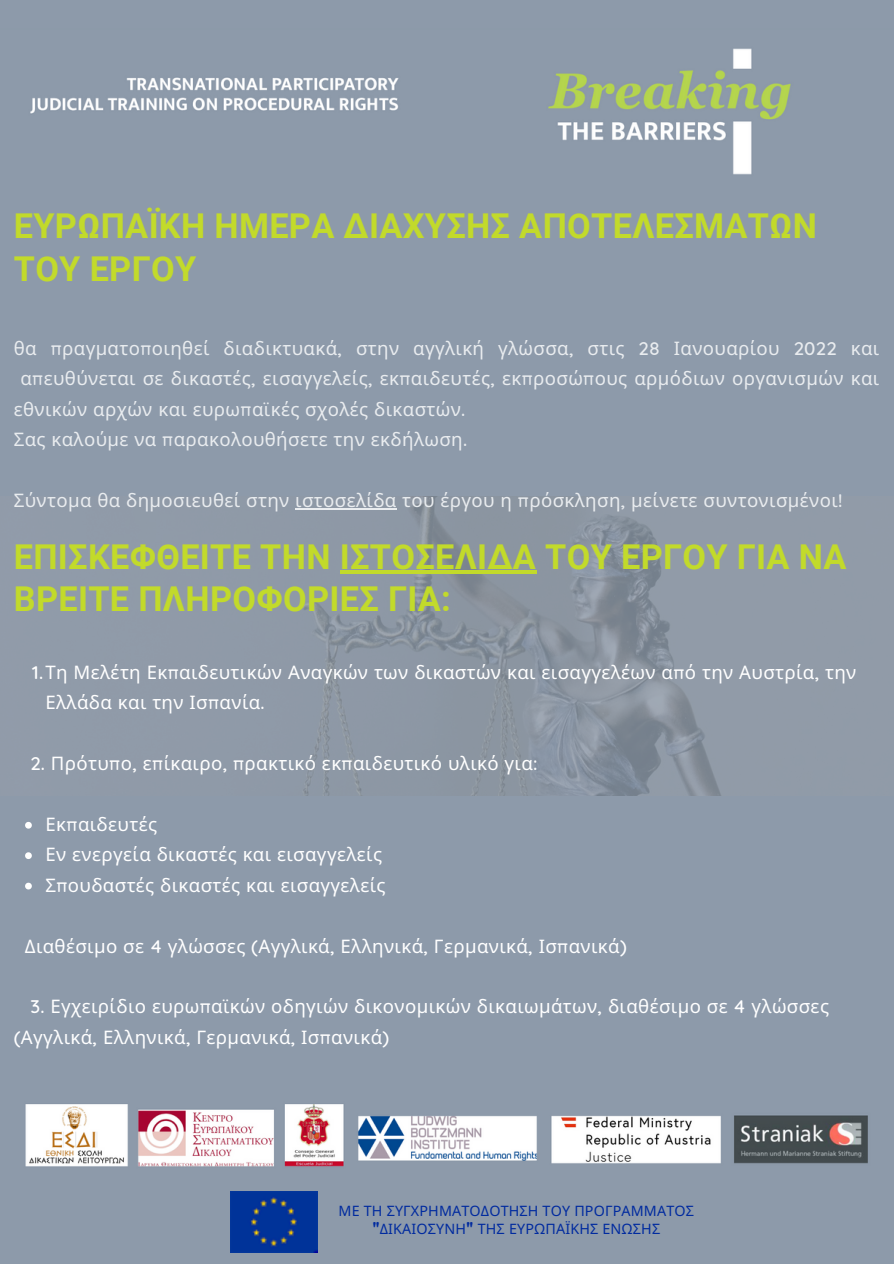
<style>
.page{position:relative;width:894px;height:1264px;background:#fff}
.page>*{position:absolute;margin:0;border:0;box-sizing:border-box;transform-origin:0 0}
.t1{font:700 34.2px/42.8px "Roboto";letter-spacing:.01em;color:#c2da2b}
.t2{font:18.6px/30.5px "Noto Sans";letter-spacing:.02em;color:#fff}
.t3{font:18.6px "Noto Sans";letter-spacing:.02em;color:#e9ecef}
.t4{font:14.25px/18.1px "Noto Sans";letter-spacing:.01em;color:#012b9f;text-align:center}
.s1{font-family:"Quicksand";font-weight:500}
.s2{font-family:"League Spartan";font-weight:700}
</style>
<div class="page">
<div style="left:0;top:0;width:893px;height:1263px;background:#8d9aaa"></div>
<img style="left:30px;top:48px;width:761px;height:127px">
<img style="left:295px;top:497px;width:426px;height:298px">
<hr style="left:295px;top:508px;width:101px;height:1px;background:#e9ecef">
<hr style="left:339px;top:570px;width:197px;height:4px;background:#c2da2b">
<svg style="left:25px;top:821px;width:7px;height:7px"></svg>
<svg style="left:25px;top:852px;width:7px;height:7px"></svg>
<svg style="left:25px;top:882px;width:7px;height:7px"></svg>
<img style="left:25px;top:1104px;width:843px;height:63px">
<img style="left:230px;top:1191px;width:88px;height:61px">
<p class="t1" style="left:14px;top:205px;width:804px">ΕΥΡΩΠΑΪΚΗ ΗΜΕΡΑ ΔΙΑΧΥΣΗΣ ΑΠΟΤΕΛΕΣΜΑΤΩΝ<br>ΤΟΥ ΕΡΓΟΥ</p>
<p class="t3" style="left:14px;top:335px;width:866px">θα <span class="s1">π</span>ραγματο<span class="s1">π</span>οιηθεί διαδικτυακά<span class="s1">,</span> στην αγγλική γλώσσα<span class="s1">,</span> στις <span class="s1">28</span> Ιανουαρίου <span class="s1">2022</span> και</p>
<p class="t3" style="left:20px;top:365px;width:860px">α<span class="s1">π</span>ευθύνεται σε δικαστές<span class="s1">,</span> εισαγγελείς<span class="s1">,</span> εκ<span class="s1">π</span>αιδευτές<span class="s1">,</span> εκ<span class="s1">π</span>ροσώ<span class="s1">π</span>ους αρμόδιων οργανισμών και</p>
<p class="t3" style="left:14px;top:396px;width:453px">εθνικών αρχών και ευρω<span class="s1">π</span>αϊκές σχολές δικαστών<span class="s1">.</span></p>
<p class="t3" style="left:14px;top:426px;width:455px">Σας καλούμε να <span class="s1">π</span>αρακολουθήσετε την εκδήλωση<span class="s1">.</span></p>
<p class="t3" style="left:14px;top:487px;width:830px">Σύντομα θα δημοσιευθεί στην ιστοσελίδα του έργου η <span class="s1">π</span>ρόσκληση<span class="s1">,</span> μείνετε συντονισμένοι<span class="s1">!</span></p>
<p class="t1" style="left:14px;top:535px;width:833px">ΕΠΙΣΚΕΦΘΕΙΤΕ ΤΗΝ ΙΣΤΟΣΕΛΙΔΑ ΤΟΥ ΕΡΓΟΥ ΓΙΑ ΝΑ<br>ΒΡΕΙΤΕ ΠΛΗΡΟΦΟΡΙΕΣ ΓΙΑ:</p>
<p class="t2" style="left:45px;top:656px;width:812px;text-indent:-13px"><span class="s1">1.</span>Τη Μελέτη Εκ<span class="s1">π</span>αιδευτικών Αναγκών των δικαστών και εισαγγελέων α<span class="s1">π</span>ό την Αυστρία<span class="s1">,</span> την<br>Ελλάδα και την Ισ<span class="s1">π</span>ανία<span class="s1">.</span></p>
<p class="t2" style="left:30px;top:747px;width:508px"><span class="s1">2.</span> Πρότυ<span class="s1">π</span>ο<span class="s1">,</span> ε<span class="s1">π</span>ίκαιρο<span class="s1">, π</span>ρακτικό εκ<span class="s1">π</span>αιδευτικό υλικό για<span class="s1">:</span></p>
<p class="t2" style="left:45px;top:808px;width:113px">Εκ<span class="s1">π</span>αιδευτές</p>
<p class="t2" style="left:45px;top:838px;width:338px">Εν ενεργεία δικαστές και εισαγγελείς</p>
<p class="t2" style="left:45px;top:869px;width:341px">Σ<span class="s1">π</span>ουδαστές δικαστές και εισαγγελείς</p>
<p class="t2" style="left:25px;top:930px;width:603px">Διαθέσιμο σε <span class="s1">4</span> γλώσσες <span class="s1">(</span>Αγγλικά<span class="s1">,</span> Ελληνικά<span class="s1">,</span> Γερμανικά<span class="s1">,</span> Ισ<span class="s1">π</span>ανικά<span class="s1">)</span></p>
<p class="t2" style="left:14px;top:990px;width:816px;text-indent:17px"><span class="s1">3.</span> Εγχειρίδιο ευρω<span class="s1">π</span>αϊκών οδηγιών δικονομικών δικαιωμάτων<span class="s1">,</span> διαθέσιμο σε <span class="s1">4</span> γλώσσες <span class="s1">(</span>Αγγλικά<span class="s1">,</span> Ελληνικά<span class="s1">,</span> Γερμανικά<span class="s1">,</span> Ισ<span class="s1">π</span>ανικά<span class="s1">)</span></p>
<p class="t4" style="left:338px;top:1201px;width:357px">ΜΕ ΤΗ ΣΥΓΧΡΗΜΑΤΟΔΟΤΗΣΗ ΤΟΥ ΠΡΟΓΡΑΜΜΑΤΟΣ <span class="s2">"</span>ΔΙΚΑΙΟΣΥΝΗ<span class="s2">"</span> ΤΗΣ ΕΥΡΩΠΑΪΚΗΣ ΕΝΩΣΗΣ</p>
</div>
